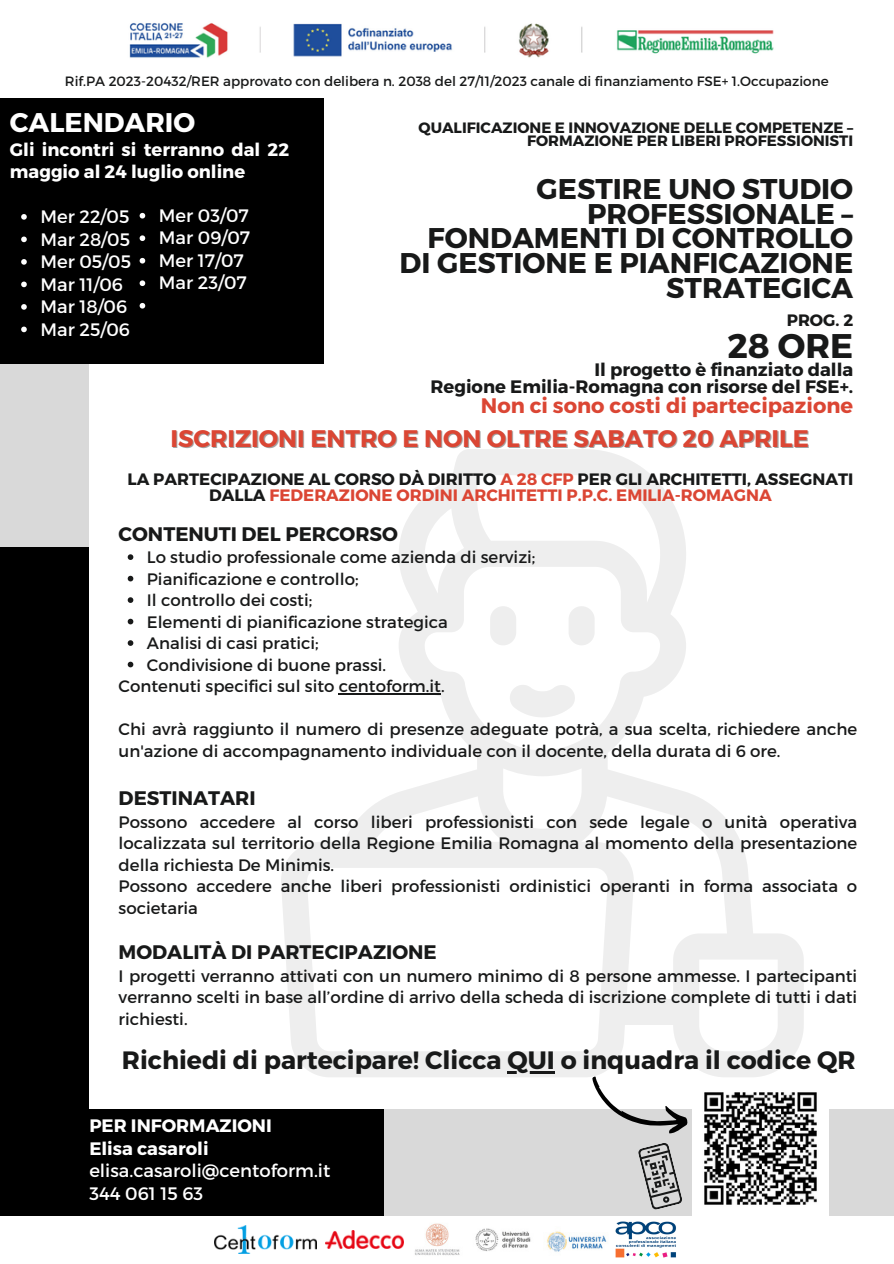
<style>
.page{position:relative;width:894px;height:1264px;background:#fff}
.page>*{position:absolute;margin:0;border:0;box-sizing:border-box;transform-origin:0 0}
.t1{font:700 34.2px "Montserrat";color:#181919}
.t2{font:700 28.5px/24.8px "Montserrat";color:#181919;text-align:right}
.t3{font:700 27px "Montserrat";color:#fff}
.t4{font:700 25.05px "Montserrat";color:#181919}
.t5{font:700 24px "Montserrat";color:#db4634}
.t6{font:700 21px "Montserrat";color:#db4634}
.t7{font:700 19.65px "Montserrat";color:#181919}
.t8{font:18px/22.5px "Montserrat";color:#fff}
.t9{font:700 18px/22.5px "Montserrat";color:#fff}
.t10{font:700 18px/16.8px "Montserrat";color:#181919;text-align:right}
.t11{font:16.5px/21.5px "Montserrat";color:#181919}
.t12{font:700 16.5px/15.8px "Montserrat";color:#181919;text-align:center}
.t13{font:700 15px/13.5px "Montserrat";color:#181919;text-align:right}
.t14{font:13.5px "Montserrat";color:#181919}
.s1{color:#db4634}
</style>
<div class="page">
<div style="left:0;top:0;width:893px;height:1263px;background:#d9d9d9"></div>
<div style="left:0;top:547px;width:383px;height:716px;background:#000"></div>
<div style="left:89px;top:89px;width:804px;height:1020px;background:#fff"></div>
<div style="left:0;top:0;width:323px;height:364px;background:#000"></div>
<div style="left:0;top:0;width:893px;height:98px;background:#fff"></div>
<img style="left:129px;top:23px;width:645px;height:35px">
<div style="left:0;top:1216px;width:893px;height:47px;background:#fff"></div>
<svg style="left:281px;top:449px;width:522px;height:628px"></svg>
<svg style="left:128px;top:554px;width:5px;height:6px"></svg>
<svg style="left:128px;top:576px;width:5px;height:5px"></svg>
<svg style="left:128px;top:597px;width:5px;height:6px"></svg>
<svg style="left:128px;top:618px;width:5px;height:6px"></svg>
<svg style="left:128px;top:640px;width:5px;height:6px"></svg>
<svg style="left:128px;top:661px;width:5px;height:6px"></svg>
<hr style="left:339px;top:693px;width:102px;height:1px;background:#181919">
<img style="left:692px;top:1092px;width:136px;height:123px">
<svg style="left:582px;top:1075px;width:109px;height:135px"></svg>
<img style="left:215px;top:1225px;width:101px;height:28px">
<img style="left:615px;top:1221px;width:61px;height:36px">
<img style="left:415px;top:1223px;width:45px;height:32px">
<img style="left:475px;top:1228px;width:56px;height:23px">
<img style="left:547px;top:1231px;width:60px;height:21px">
<img style="left:325px;top:1230px;width:79px;height:18px">
<hr style="left:507px;top:1071px;width:47px;height:2px;background:#181919">
<svg style="left:21px;top:214px;width:6px;height:6px"></svg>
<svg style="left:21px;top:236px;width:6px;height:6px"></svg>
<svg style="left:21px;top:259px;width:6px;height:6px"></svg>
<svg style="left:21px;top:281px;width:6px;height:6px"></svg>
<svg style="left:21px;top:304px;width:6px;height:6px"></svg>
<svg style="left:21px;top:326px;width:6px;height:6px"></svg>
<svg style="left:140px;top:213px;width:5px;height:5px"></svg>
<svg style="left:140px;top:235px;width:5px;height:6px"></svg>
<svg style="left:140px;top:258px;width:5px;height:5px"></svg>
<svg style="left:140px;top:280px;width:5px;height:6px"></svg>
<svg style="left:140px;top:303px;width:5px;height:5px"></svg>
<p class="t14" style="left:65px;top:72px;width:765px">Rif.PA 2023-20432/RER approvato con delibera n. 2038 del 27/11/2023 canale di finanziamento FSE+ 1.Occupazione</p>
<h3 class="t3" style="left:10px;top:105px;width:187px">CALENDARIO</h3>
<p class="t9" style="left:10px;top:137px;width:281px">Gli incontri si terranno dal 22 maggio al 24 luglio online</p>
<p class="t8" style="left:40px;top:204px;width:92px">Mer 22/05<br>Mar 28/05<br>Mer 05/05<br>Mar 11/06<br>Mar 18/06<br>Mar 25/06</p>
<p class="t8" style="left:159px;top:203px;width:93px">Mer 03/07<br>Mar 09/07<br>Mer 17/07<br>Mar 23/07</p>
<p class="t13" style="left:418px;top:120px;width:436px">QUALIFICAZIONE E INNOVAZIONE DELLE COMPETENZE –<br>FORMAZIONE PER LIBERI PROFESSIONISTI</p>
<p class="t2" style="left:399px;top:175px;width:455px">GESTIRE UNO STUDIO<br>PROFESSIONALE –<br>FONDAMENTI DI CONTROLLO<br>DI GESTIONE E PIANFICAZIONE<br>STRATEGICA</p>
<p class="t12" style="left:786px;top:312px;width:68px">PROG. 2</p>
<h1 class="t1" style="left:727px;top:323px;width:127px">28 ORE</h1>
<p class="t10" style="left:430px;top:360px;width:424px">Il progetto è finanziato dalla<br>Regione Emilia-Romagna con risorse del FSE+.</p>
<p class="t6" style="left:480px;top:392px;width:374px">Non ci sono costi di partecipazione</p>
<p class="t5" style="left:170px;top:423px;width:640px">ISCRIZIONI ENTRO E NON OLTRE SABATO 20 APRILE</p>
<p class="t12" style="left:127px;top:470px;width:727px">LA PARTECIPAZIONE AL CORSO DÀ DIRITTO <span class="s1">A 28 CFP</span> PER GLI ARCHITETTI, ASSEGNATI<br>DALLA <span class="s1">FEDERAZIONE ORDINI ARCHITETTI P.P.C. EMILIA-ROMAGNA</span></p>
<p class="t7" style="left:119px;top:521px;width:281px">CONTENUTI DEL PERCORSO</p>
<p class="t11" style="left:147px;top:546px;width:390px">Lo studio professionale come azienda di servizi;</p>
<p class="t11" style="left:147px;top:567px;width:213px">Pianificazione e controllo;</p>
<p class="t11" style="left:147px;top:589px;width:167px">Il controllo dei costi;</p>
<p class="t11" style="left:147px;top:610px;width:302px">Elementi di pianificazione strategica</p>
<p class="t11" style="left:147px;top:632px;width:173px">Analisi di casi pratici;</p>
<p class="t11" style="left:147px;top:653px;width:241px">Condivisione di buone prassi.</p>
<p class="t11" style="left:119px;top:674px;width:327px">Contenuti specifici sul sito centoform.it.</p>
<p class="t11" style="left:119px;top:717px;width:740px">Chi avrà raggiunto il numero di presenze adeguate potrà, a sua scelta, richiedere anche un'azione di accompagnamento individuale con il docente, della durata di 6 ore.</p>
<p class="t7" style="left:119px;top:785px;width:138px">DESTINATARI</p>
<p class="t11" style="left:119px;top:810px;width:740px">Possono accedere al corso liberi professionisti con sede legale o unità operativa localizzata sul territorio della Regione Emilia Romagna al momento della presentazione della richiesta De Minimis.<br>Possono accedere anche liberi professionisti ordinistici operanti in forma associata o societaria</p>
<p class="t7" style="left:119px;top:939px;width:319px">MODALITÀ DI PARTECIPAZIONE</p>
<p class="t11" style="left:119px;top:964px;width:740px;text-align:justify">I progetti verranno attivati con un numero minimo di 8 persone ammesse. I partecipanti verranno scelti in base all’ordine di arrivo della scheda di iscrizione complete di tutti i dati richiesti.</p>
<p class="t4" style="left:122px;top:1043px;width:735px">Richiedi di partecipare! Clicca QUI o inquadra il codice QR</p>
<p class="t9" style="left:89px;top:1113px;width:184px">PER INFORMAZIONI<br>Elisa casaroli</p>
<p class="t8" style="left:89px;top:1158px;width:242px">elisa.casaroli@centoform.it<br>344 061 15 63</p>
</div>
